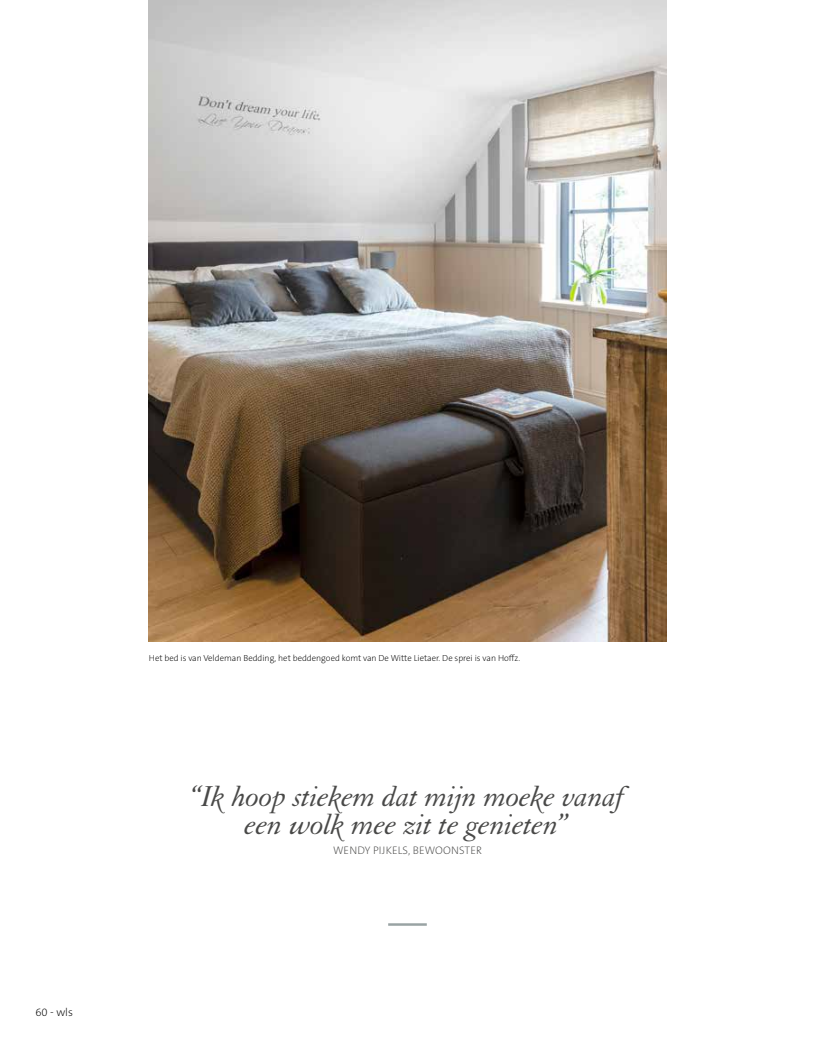
<style>
.page{position:relative;width:815px;height:1053px;background:#fff}
.page>*{position:absolute;margin:0;border:0;box-sizing:border-box;transform-origin:0 0}
.t1{font:italic 31.25px/27.5px "Granjon LT Std";letter-spacing:-.015em;color:#494948;text-align:center}
.t2{font:200 11.25px "The Sans B W2";color:#000}
.t3{font:200 11px "The Sans B W2";letter-spacing:.015em;color:#494948}
.t4{font:200 8.75px "The Sans B W2";color:#000}
</style>
<div class="page">
<hr style="left:388px;top:923px;width:39px;height:2px;background:#99a3a4">
<img style="left:149px;top:0;width:517px;height:642px">
<p class="t2" style="left:35px;top:1004px;width:39px">60 - wls</p>
<p class="t4" style="left:149px;top:652px;width:373px">Het bed is van Veldeman Bedding, het beddengoed komt van De Witte Lietaer. De sprei is van Hoffz.</p>
<h1 class="t1" style="left:190px;top:783px;width:436px">“Ik hoop stiekem dat mijn moeke vanaf een wolk mee zit te genieten”</h1>
<p class="t3" style="left:333px;top:843px;width:150px">WENDY PIJKELS, BEWOONSTER</p>
</div>
